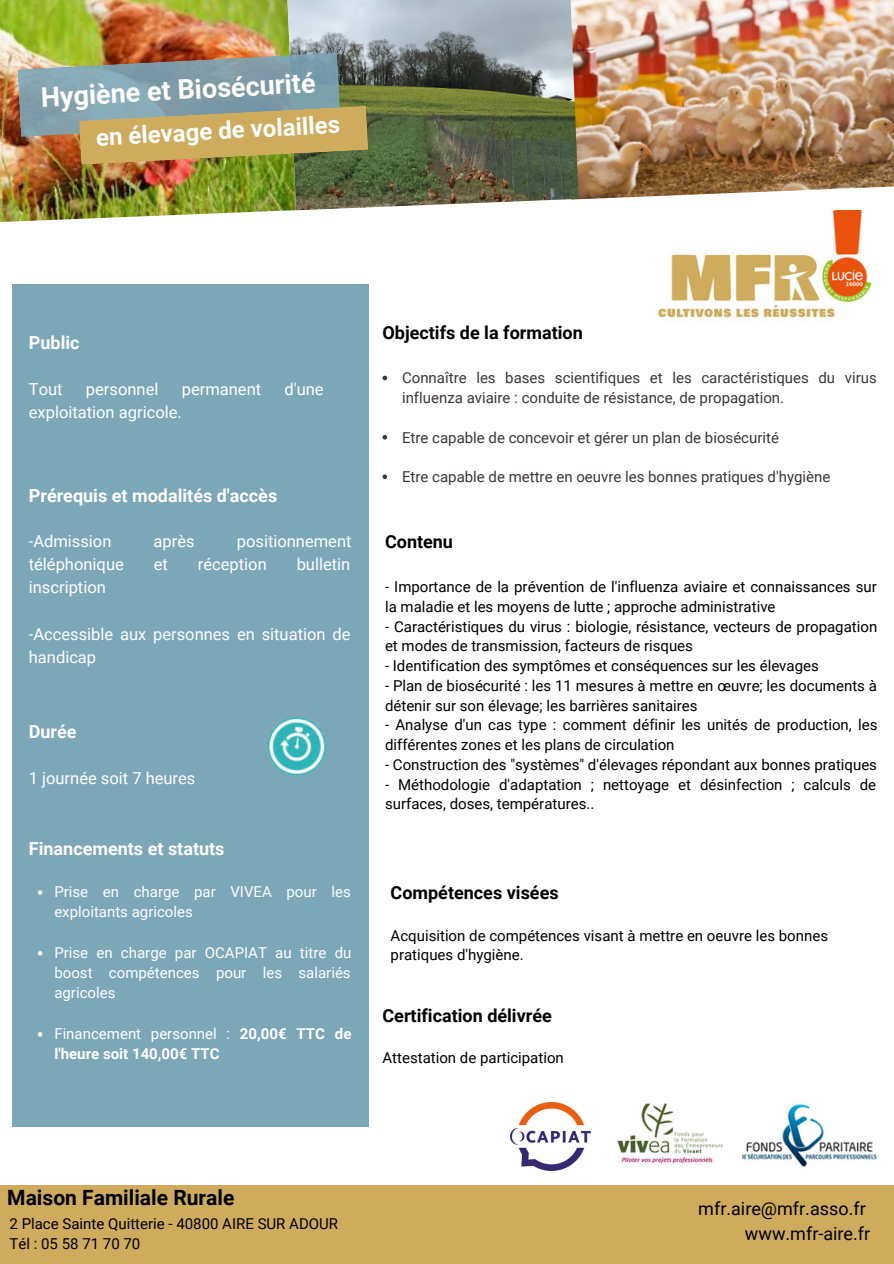
<style>
.page{position:relative;width:894px;height:1264px;background:#fff}
.page>*{position:absolute;margin:0;border:0;box-sizing:border-box;transform-origin:0 0}
.t1{font:700 27px "Roboto";color:#fefefe}
.t2{font:700 24px "Roboto";color:#fefefe}
.t3{font:700 21px "Roboto";color:#000}
.t4{font:700 18px "Roboto";color:#000}
.t5{font:700 18px "Roboto";color:#fefefe}
.t6{font:18px/24.8px "Roboto";color:#000;text-align:right}
.t7{font:16.5px/22.8px "Roboto";color:#fefefe}
.t8{font:15px/19.8px "Roboto";color:#000}
.t9{font:15px/19.8px "Roboto";color:#3d3538}
.t10{font:15px/20.2px "Roboto";color:#fefefe}
.t11{font:700 15px/20.2px "Roboto";color:#fefefe}
.s1{font-weight:400}
</style>
<div class="page">
<svg style="left:382px;top:376px;width:5px;height:4px"></svg>
<svg style="left:382px;top:435px;width:5px;height:4px"></svg>
<svg style="left:382px;top:474px;width:5px;height:5px"></svg>
<div style="left:12px;top:284px;width:356px;height:842px;background:#7ca7b9"></div>
<img style="left:578px;top:0;width:315px;height:199px">
<img style="left:0;top:0;width:296px;height:222px">
<img style="left:287px;top:0;width:291px;height:210px">
<img style="left:267px;top:716px;width:60px;height:61px">
<img style="left:17px;top:53px;width:351px;height:112px">
<svg style="left:38px;top:890px;width:4px;height:4px"></svg>
<svg style="left:38px;top:951px;width:4px;height:4px"></svg>
<svg style="left:38px;top:1032px;width:4px;height:4px"></svg>
<img style="left:742px;top:1104px;width:135px;height:63px">
<img style="left:617px;top:1103px;width:106px;height:61px">
<img style="left:511px;top:1102px;width:79px;height:68px">
<div style="left:0;top:1185px;width:893px;height:78px;background:#ceab5d"></div>
<img style="left:657px;top:210px;width:215px;height:111px">
<h1 class="t1" style="left:40px;top:82px;width:276px;rotate:-3deg">Hygiène et Biosécurité</h1>
<h2 class="t2" style="left:95px;top:123px;width:246px;rotate:-3deg">en élevage de volailles</h2>
<p class="t5" style="left:29px;top:332px;width:52px">Public</p>
<p class="t7" style="left:29px;top:378px;width:35px">Tout</p>
<p class="t7" style="left:86px;top:378px;width:74px">personnel</p>
<p class="t7" style="left:182px;top:378px;width:81px">permanent</p>
<p class="t7" style="left:284px;top:378px;width:41px">d'une</p>
<p class="t7" style="left:29px;top:400px;width:154px">exploitation agricole.</p>
<p class="t5" style="left:29px;top:485px;width:250px">Prérequis et modalités d'accès</p>
<p class="t7" style="left:29px;top:530px;width:84px">-Admission</p>
<p class="t7" style="left:153px;top:530px;width:43px">après</p>
<p class="t7" style="left:237px;top:530px;width:116px">positionnement</p>
<p class="t7" style="left:29px;top:553px;width:96px">téléphonique</p>
<p class="t7" style="left:154px;top:553px;width:16px">et</p>
<p class="t7" style="left:198px;top:553px;width:70px">réception</p>
<p class="t7" style="left:296px;top:553px;width:55px">bulletin</p>
<p class="t7" style="left:29px;top:576px;width:78px">inscription</p>
<p class="t7" style="left:29px;top:623px;width:323px">-Accessible aux personnes en situation de handicap</p>
<p class="t5" style="left:29px;top:721px;width:49px">Durée</p>
<p class="t7" style="left:29px;top:766px;width:168px">1 journée soit 7 heures</p>
<p class="t5" style="left:29px;top:838px;width:197px">Financements et statuts</p>
<p class="t10" style="left:54px;top:881px;width:298px">Prise en charge par VIVEA pour les exploitants agricoles</p>
<p class="t10" style="left:54px;top:942px;width:298px;text-align:justify">Prise en charge par OCAPIAT au titre du boost compétences pour les salariés agricoles</p>
<p class="t11" style="left:54px;top:1023px;width:298px"><span class="s1">Financement personnel :</span> 20,00€ TTC de l'heure soit 140,00€ TTC</p>
<p class="t4" style="left:382px;top:322px;width:202px">Objectifs de la formation</p>
<p class="t9" style="left:402px;top:368px;width:476px">Connaître les bases scientifiques et les caractéristiques du virus influenza aviaire : conduite de résistance, de propagation.</p>
<p class="t9" style="left:402px;top:427px;width:378px">Etre capable de concevoir et gérer un plan de biosécurité</p>
<p class="t9" style="left:402px;top:467px;width:429px">Etre capable de mettre en oeuvre les bonnes pratiques d'hygiène</p>
<p class="t4" style="left:385px;top:531px;width:69px">Contenu</p>
<p class="t8" style="left:385px;top:577px;width:493px">- Importance de la prévention de l'influenza aviaire et connaissances sur la maladie et les moyens de lutte ; approche administrative</p>
<p class="t8" style="left:385px;top:616px;width:493px">- Caractéristiques du virus : biologie, résistance, vecteurs de propagation et modes de transmission, facteurs de risques</p>
<p class="t8" style="left:385px;top:656px;width:435px">- Identification des symptômes et conséquences sur les élevages</p>
<p class="t8" style="left:385px;top:676px;width:493px">- Plan de biosécurité : les 11 mesures à mettre en œuvre; les documents à détenir sur son élevage; les barrières sanitaires</p>
<p class="t8" style="left:385px;top:715px;width:493px">- Analyse d'un cas type : comment définir les unités de production, les différentes zones et les plans de circulation</p>
<p class="t8" style="left:385px;top:755px;width:493px">- Construction des "systèmes" d'élevages répondant aux bonnes pratiques</p>
<p class="t8" style="left:385px;top:774px;width:492px">- Méthodologie d'adaptation ; nettoyage et désinfection ; calculs de surfaces, doses, températures..</p>
<p class="t4" style="left:390px;top:882px;width:169px">Compétences visées</p>
<p class="t8" style="left:390px;top:925px;width:439px">Acquisition de compétences visant à mettre en oeuvre les bonnes pratiques d'hygiène.</p>
<p class="t4" style="left:382px;top:1005px;width:171px">Certification délivrée</p>
<p class="t8" style="left:382px;top:1048px;width:183px">Attestation de participation</p>
<h3 class="t3" style="left:7px;top:1185px;width:228px">Maison Familiale Rurale</h3>
<p class="t8" style="left:10px;top:1213px;width:330px;line-height:20.5px">2 Place Sainte Quitterie - 40800 AIRE SUR ADOUR<br>Tél : 05 58 71 70 70</p>
<p class="t6" style="left:698px;top:1196px;width:173px">mfr.aire@mfr.asso.fr www.mfr-aire.fr</p>
</div>
